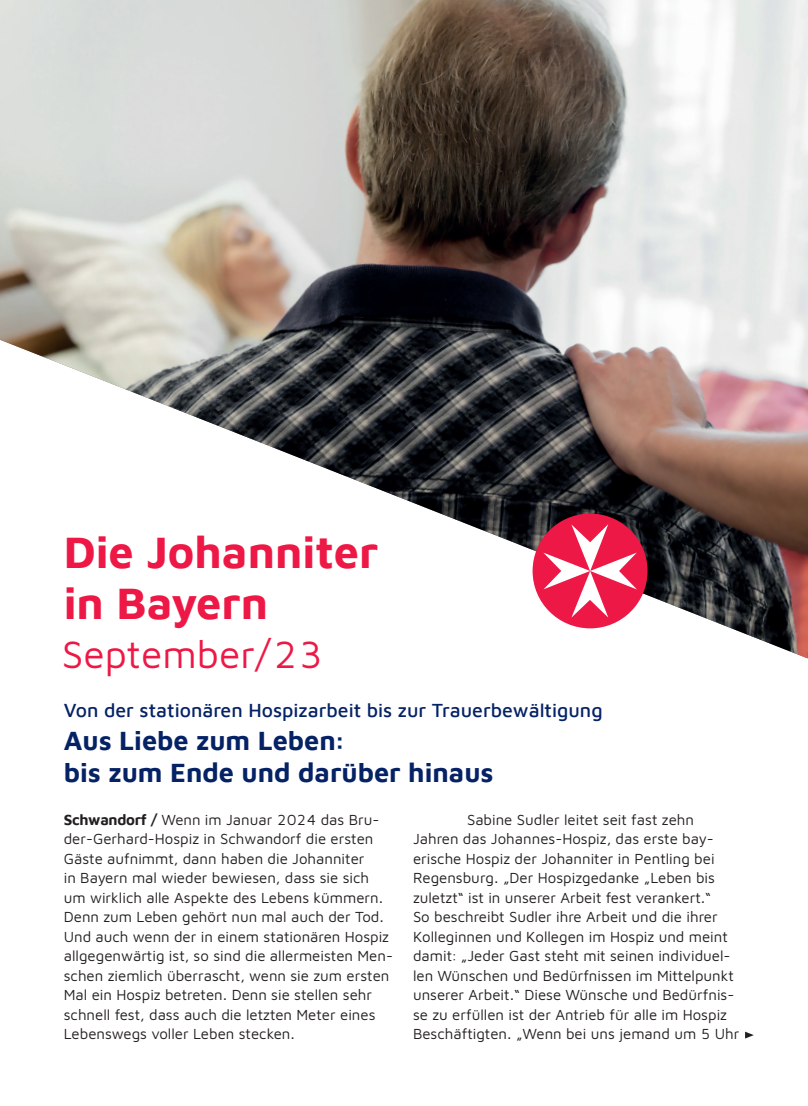
<style>
.page{position:relative;width:808px;height:1106px;background:#fff}
.page>*{position:absolute;margin:0;border:0;box-sizing:border-box;transform-origin:0 0}
.JUH_HL_30pt{font:700 45px/51px "Maven Johanniter";color:#ed1845}
.JUH_HL_Ausgabe_26pt{font:39px "Maven Johanniter";color:#ed1845}
.JUH_HL_18pt{font:700 27px/32.4px "Maven Johanniter";color:#052265}
.JUH_HL_18pt-2{font:500 19.5px "Maven Johanniter";color:#052265}
.JUH_Fließtext_10pt{font:15px/19.5px "Maven Johanniter";color:#231f20}
.s1{font-weight:700}
</style>
<div class="page">
<img style="left:0;top:0;width:808px;height:658px">
<svg style="left:745px;top:1031px;width:9px;height:7px"></svg>
<svg style="left:533px;top:513px;width:114px;height:115px"></svg>
<p class="JUH_HL_30pt" style="left:64px;top:524px;width:316px">Die Johanniter in Bayern</p>
<p class="JUH_HL_Ausgabe_26pt" style="left:62px;top:628px;width:264px">September/23</p>
<p class="JUH_HL_18pt-2" style="left:64px;top:697px;width:540px">Von der stationären Hospizarbeit bis zur Trauerbewältigung</p>
<p class="JUH_HL_18pt" style="left:64px;top:722px;width:431px">Aus Liebe zum Leben:<br>bis zum Ende und darüber hinaus</p>
<p class="JUH_Fließtext_10pt" style="left:64px;top:808px;width:331px"><span class="s1">Schwandorf /</span> Wenn im Januar 2024 das Bru&shy;der-Gerhard-Hospiz in Schwandorf die ersten Gäste aufnimmt, dann haben die Johanniter<br>in Bayern mal wieder bewiesen, dass sie sich um wirklich alle Aspekte des Lebens kümmern.<br>Denn zum Leben gehört nun mal auch der Tod.<br>Und auch wenn der in einem stationären Hospiz allgegenwärtig ist, so sind die allermeisten Men&shy;schen ziemlich überrascht, wenn sie zum ersten Mal ein Hospiz betreten. Denn sie stellen sehr schnell fest, dass auch die letzten Meter eines Lebenswegs voller Leben stecken.</p>
<p class="JUH_Fließtext_10pt" style="left:413px;top:808px;width:328px;text-indent:54px">Sabine Sudler leitet seit fast zehn Jahren das Johannes-Hospiz, das erste bay&shy;erische Hospiz der Johanniter in Pentling bei Regensburg. „Der Hospizgedanke „Leben bis zuletzt“ ist in unserer Arbeit fest verankert.“<br>So beschreibt Sudler ihre Arbeit und die ihrer Kolleginnen und Kollegen im Hospiz und meint damit: „Jeder Gast steht mit seinen individuel&shy;len Wünschen und Bedürfnissen im Mittelpunkt unserer Arbeit.“ Diese Wünsche und Bedürfnis&shy;se zu erfüllen ist der Antrieb für alle im Hospiz Beschäftigten. „Wenn bei uns jemand um 5 Uhr</p>
</div>
